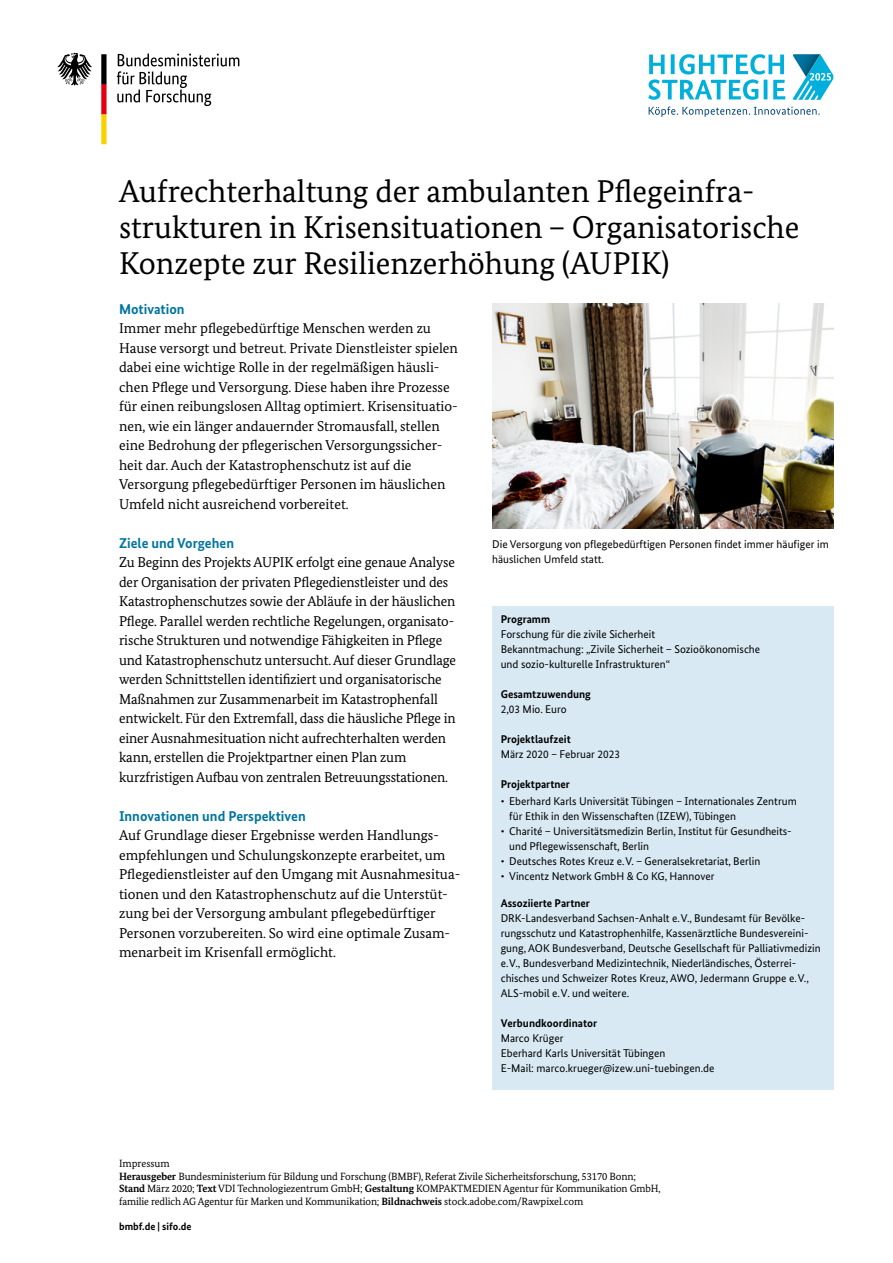
<style>
.page{position:relative;width:893px;height:1263px;background:#fff}
.page>*{position:absolute;margin:0;border:0;box-sizing:border-box;transform-origin:0 0}
.H1_Headline{font:31.5px/36px "Bundes Serif";color:#000}
.P_Fliess{font:14.25px/19.5px "Bundes Serif";letter-spacing:-.005em;color:#000}
.H2_Headline{font:700 14.25px "Bundes Sans";color:#0075a0}
.P_Kasten{font:11.25px/15px "Bundes Sans";color:#000}
.LI_Aufzählung{font:11.25px/15px "Bundes Sans";color:#000}
.BU_Caption{font:11.25px/15px "Bundes Sans";color:#000}
.H2_Kasten_Head{font:700 11.25px "Bundes Sans";color:#000}
.P_Impressum{font:10.5px/12.6px "Bundes Serif";letter-spacing:-.01em;color:#000}
.URL{font:700 10.5px "Bundes Sans";color:#000}
.H2_Impressum{font:10.5px "Bundes Serif";color:#000}
.s1{font-weight:700}
</style>
<div class="page">
<div style="left:492px;top:606px;width:341px;height:484px;background:#d8e9f3"></div>
<svg style="left:117px;top:53px;width:122px;height:53px"></svg>
<svg style="left:57px;top:53px;width:35px;height:33px"></svg>
<svg style="left:101px;top:54px;width:6px;height:90px"></svg>
<svg style="left:648px;top:54px;width:137px;height:46px"></svg>
<svg style="left:671px;top:54px;width:4px;height:20px"></svg>
<hr style="left:764px;top:80px;width:3px;height:19px;background:#00afdb">
<svg style="left:649px;top:106px;width:171px;height:10px"></svg>
<svg style="left:792px;top:54px;width:41px;height:46px"></svg>
<img style="left:492px;top:304px;width:341px;height:224px">
<h1 class="H1_Headline" style="left:119px;top:173px;width:682px">Aufrechterhaltung der ambulanten Pflegeinfra&shy;strukturen in Krisensituationen – Organisatorische<br>Konzepte zur Resilienzerhöhung (AUPIK)</h1>
<h2 class="H2_Headline" style="left:119px;top:300px;width:67px">Motivation</h2>
<p class="P_Fliess" style="left:119px;top:318px;width:340px">Immer mehr pflegebedürftige Menschen werden zu Hause versorgt und betreut. Private Dienstleister spielen dabei eine wichtige Rolle in der regelmäßigen häusli&shy;chen Pflege und Versorgung. Diese haben ihre Prozesse für einen reibungslosen Alltag optimiert. Krisensituatio&shy;nen, wie ein länger andauernder Stromausfall, stellen eine Bedrohung der pflegerischen Versorgungssicher&shy;heit dar. Auch der Katastrophenschutz ist auf die Versorgung pflegebedürftiger Personen im häuslichen Umfeld nicht ausreichend vorbereitet.</p>
<h2 class="H2_Headline" style="left:119px;top:534px;width:116px">Ziele und Vorgehen</h2>
<p class="P_Fliess" style="left:119px;top:552px;width:339px">Zu Beginn des Projekts AUPIK erfolgt eine genaue Analyse der Organisation der privaten Pflegedienstleister und des Katastrophenschutzes sowie der Abläufe in der häuslichen Pflege. Parallel werden rechtliche Regelungen, organisato&shy;rische Strukturen und notwendige Fähigkeiten in Pflege und Katastrophenschutz untersucht. Auf dieser Grundlage werden Schnittstellen identifiziert und organisatorische Maßnahmen zur Zusammenarbeit im Katastrophenfall entwickelt. Für den Extremfall, dass die häusliche Pflege in einer Ausnahmesituation nicht aufrechterhalten werden kann, erstellen die Projektpartner einen Plan zum kurzfristigen Aufbau von zentralen Betreuungsstationen.</p>
<h2 class="H2_Headline" style="left:119px;top:807px;width:188px">Innovationen und Perspektiven</h2>
<p class="P_Fliess" style="left:119px;top:825px;width:343px">Auf Grundlage dieser Ergebnisse werden Handlungs&shy;empfehlungen und Schulungskonzepte erarbeitet, um Pflegedienstleister auf den Umgang mit Ausnahmesitua&shy;tionen und den Katastrophenschutz auf die Unterstüt&shy;zung bei der Versorgung ambulant pflegebedürftiger Personen vorzubereiten. So wird eine optimale Zusam&shy;menarbeit im Krisenfall ermöglicht.</p>
<p class="BU_Caption" style="left:492px;top:536px;width:338px">Die Versorgung von pflegebedürftigen Personen findet immer häufiger im häuslichen Umfeld statt.</p>
<h2 class="H2_Kasten_Head" style="left:501px;top:613px;width:51px">Programm</h2>
<p class="P_Kasten" style="left:501px;top:627px;width:156px">Forschung für die zivile Sicherheit</p>
<p class="P_Kasten" style="left:501px;top:642px;width:261px">Bekanntmachung: „Zivile Sicherheit – Sozioökonomische und sozio-kulturelle Infrastrukturen“</p>
<h2 class="H2_Kasten_Head" style="left:501px;top:687px;width:92px">Gesamtzuwendung</h2>
<p class="P_Kasten" style="left:501px;top:702px;width:67px">2,03 Mio. Euro</p>
<h2 class="H2_Kasten_Head" style="left:501px;top:732px;width:72px">Projektlaufzeit</h2>
<p class="P_Kasten" style="left:501px;top:747px;width:121px">März 2020 – Februar 2023</p>
<h2 class="H2_Kasten_Head" style="left:501px;top:777px;width:71px">Projektpartner</h2>
<p class="LI_Aufzählung" style="left:509px;top:793px;width:289px;text-indent:-9px">• Eberhard Karls Universität Tübingen – Internationales Zentrum für Ethik in den Wissenschaften (IZEW), Tübingen</p>
<p class="LI_Aufzählung" style="left:509px;top:823px;width:284px;text-indent:-9px">• Charité – Universitätsmedizin Berlin, Institut für Gesundheits&shy;und Pflegewissenschaft, Berlin</p>
<p class="LI_Aufzählung" style="left:501px;top:853px;width:261px">• Deutsches Rotes Kreuz e.V. – Generalsekretariat, Berlin</p>
<p class="LI_Aufzählung" style="left:501px;top:868px;width:215px">• Vincentz Network GmbH &amp; Co KG, Hannover</p>
<p class="P_Kasten" style="left:501px;top:895px;width:322px"><span class="s1">Assoziierte Partner<br></span>DRK-Landesverband Sachsen-Anhalt e. V., Bundesamt für Bevölke&shy;rungsschutz und Katastrophenhilfe, Kassenärztliche Bundesvereini&shy;gung, AOK Bundesverband, Deutsche Gesellschaft für Palliativmedizin e. V., Bundesverband Medizintechnik, Niederländisches, Österrei&shy;chisches und Schweizer Rotes Kreuz, AWO, Jedermann Gruppe e. V., ALS-mobil e. V. und weitere.</p>
<p class="P_Kasten" style="left:501px;top:1015px;width:215px"><span class="s1">Verbundkoordinator<br></span>Marco Krüger<br>Eberhard Karls Universität Tübingen<br>E-Mail: marco.krueger@izew.uni-tuebingen.de</p>
<h2 class="H2_Impressum" style="left:119px;top:1157px;width:52px">Impressum</h2>
<p class="P_Impressum" style="left:119px;top:1170px;width:543px"><span class="s1">Herausgeber</span> Bundesministerium für Bildung und Forschung (BMBF), Referat Zivile Sicherheitsforschung, 53170 Bonn;<br><span class="s1">Stand</span> März 2020; <span class="s1">Text</span> VDI Technologiezentrum GmbH; <span class="s1">Gestaltung</span> KOMPAKTMEDIEN Agentur für Kommunikation GmbH, familie redlich AG Agentur für Marken und Kommunikation; <span class="s1">Bildnachweis</span> stock.adobe.com/Rawpixel.com</p>
<p class="URL" style="left:119px;top:1220px;width:74px">bmbf.de | sifo.de</p>
</div>
